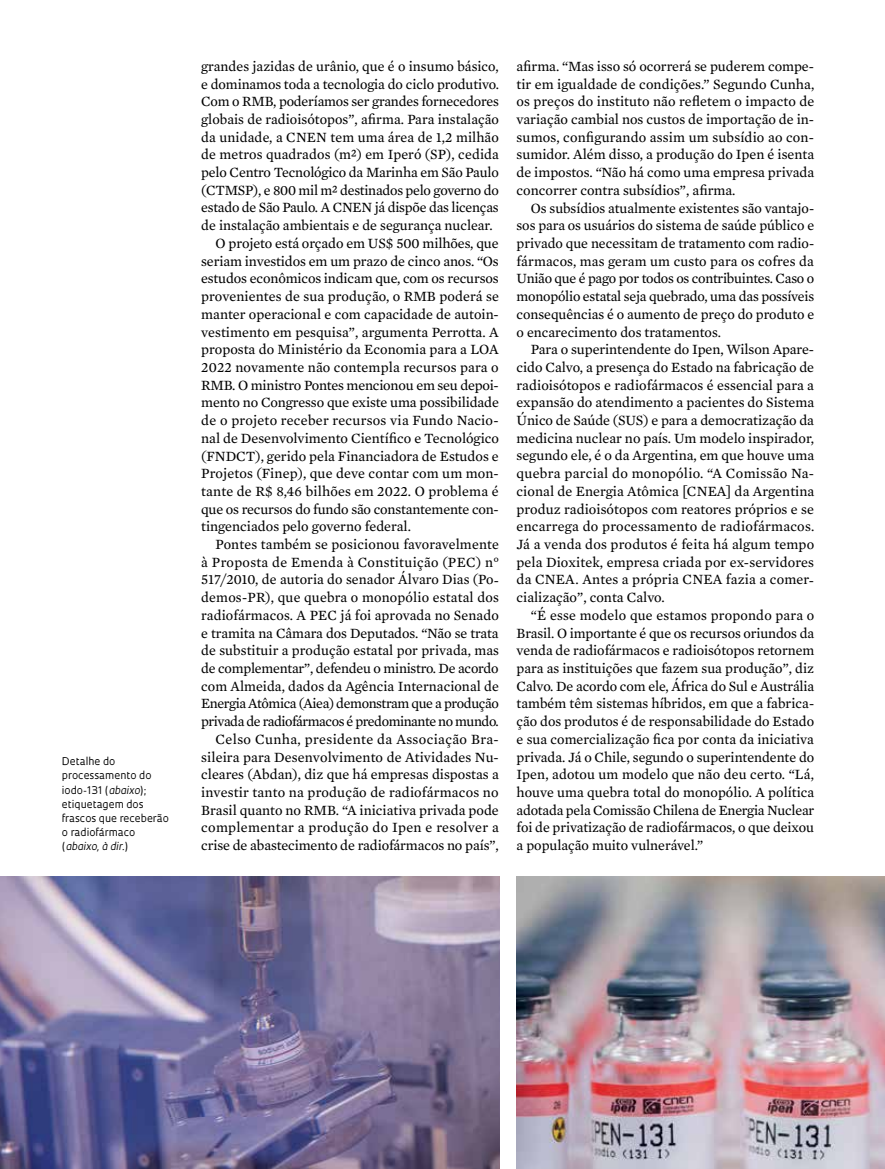
<style>
.page{position:relative;width:885px;height:1169px;background:#fff}
.page>*{position:absolute;margin:0;border:0;box-sizing:border-box;transform-origin:0 0}
.t1{font:14.4px/17.7px "Mercury Text G2";color:#000;text-align:justify}
.t2{font:14.4px "Mercury Text G2";letter-spacing:-.03em;color:#000}
.t3{font:14.4px "Mercury Text G2";letter-spacing:.025em;color:#000}
.t4{font:14.4px "Mercury Text G2";letter-spacing:.02em;color:#000}
.t5{font:10.35px/14.1px "Oculum";color:#000}
.s1{font-style:italic}
</style>
<div class="page">
<img style="left:0;top:876px;width:499px;height:292px">
<img style="left:517px;top:876px;width:368px;height:292px">
<p class="t5" style="left:62px;top:754px;width:109px">Detalhe do processamento do iodo-131 (<span class="s1">abaixo</span>); etiquetagem dos frascos que receberão o radiofármaco (<span class="s1">abaixo, à dir.</span>)</p>
<p class="t1" style="left:201px;top:56px;width:299px">grandes jazidas de urânio, que é o insumo básico,</p>
<p class="t1" style="left:201px;top:74px;width:299px">e dominamos toda a tecnologia do ciclo produtivo.</p>
<p class="t1" style="left:201px;top:92px;width:299px">Com o RMB, poderíamos ser grandes fornecedores</p>
<p class="t1" style="left:201px;top:110px;width:299px">globais de radioisótopos”, afirma. Para instalação</p>
<p class="t1" style="left:201px;top:127px;width:299px">da unidade, a CNEN tem uma área de 1,2 milhão</p>
<p class="t1" style="left:201px;top:145px;width:299px">de metros quadrados (m2) em Iperó (SP), cedida</p>
<p class="t1" style="left:201px;top:163px;width:299px">pelo Centro Tecnológico da Marinha em São Paulo</p>
<p class="t1" style="left:201px;top:180px;width:299px">(CTMSP), e 800 mil m2 destinados pelo governo do</p>
<p class="t1" style="left:201px;top:198px;width:299px">estado de São Paulo. A CNEN já dispõe das licenças</p>
<p class="t1" style="left:201px;top:216px;width:293px">de instalação ambientais e de segurança nuclear.</p>
<p class="t1" style="left:216px;top:233px;width:285px">O projeto está orçado em US$ 500 milhões, que</p>
<p class="t1" style="left:201px;top:251px;width:299px">seriam investidos em um prazo de cinco anos. “Os</p>
<p class="t1" style="left:201px;top:269px;width:299px">estudos econômicos indicam que, com os recursos</p>
<p class="t1" style="left:201px;top:287px;width:299px">provenientes de sua produção, o RMB poderá se</p>
<p class="t1" style="left:201px;top:304px;width:299px">manter operacional e com capacidade de autoin-</p>
<p class="t1" style="left:201px;top:322px;width:299px">vestimento em pesquisa”, argumenta Perrotta. A</p>
<p class="t1" style="left:201px;top:340px;width:299px">proposta do Ministério da Economia para a LOA</p>
<p class="t1" style="left:201px;top:357px;width:299px">2022 novamente não contempla recursos para o</p>
<p class="t1" style="left:201px;top:375px;width:299px">RMB. O ministro Pontes mencionou em seu depoi-</p>
<p class="t1" style="left:201px;top:393px;width:299px">mento no Congresso que existe uma possibilidade</p>
<p class="t1" style="left:201px;top:411px;width:299px">de o projeto receber recursos via Fundo Nacio-</p>
<p class="t1" style="left:201px;top:428px;width:299px">nal de Desenvolvimento Científico e Tecnológico</p>
<p class="t1" style="left:201px;top:446px;width:299px">(FNDCT), gerido pela Financiadora de Estudos e</p>
<p class="t1" style="left:201px;top:464px;width:299px">Projetos (Finep), que deve contar com um mon-</p>
<p class="t1" style="left:201px;top:481px;width:299px">tante de R$ 8,46 bilhões em 2022. O problema é</p>
<p class="t1" style="left:201px;top:499px;width:299px">que os recursos do fundo são constantemente con-</p>
<p class="t1" style="left:201px;top:517px;width:211px">tingenciados pelo governo federal.</p>
<p class="t1" style="left:216px;top:534px;width:285px">Pontes também se posicionou favoravelmente</p>
<p class="t3" style="left:201px;top:551px;width:299px">à Proposta de Emenda à Constituição (PEC) n°</p>
<p class="t1" style="left:201px;top:570px;width:299px">517/2010, de autoria do senador Álvaro Dias (Po-</p>
<p class="t1" style="left:201px;top:588px;width:299px">demos-PR), que quebra o monopólio estatal dos</p>
<p class="t1" style="left:201px;top:605px;width:299px">radiofármacos. A PEC já foi aprovada no Senado</p>
<p class="t1" style="left:201px;top:623px;width:299px">e tramita na Câmara dos Deputados. “Não se trata</p>
<p class="t1" style="left:201px;top:641px;width:299px">de substituir a produção estatal por privada, mas</p>
<p class="t1" style="left:201px;top:658px;width:299px">de complementar”, defendeu o ministro. De acordo</p>
<p class="t1" style="left:201px;top:676px;width:299px">com Almeida, dados da Agência Internacional de</p>
<p class="t2" style="left:201px;top:693px;width:299px">Energia Atômica (Aiea) demonstram que a produção</p>
<p class="t2" style="left:201px;top:711px;width:299px">privada de radiofármacos é predominante no mundo.</p>
<p class="t3" style="left:216px;top:728px;width:285px">Celso Cunha, presidente da Associação Bra-</p>
<p class="t1" style="left:201px;top:747px;width:299px">sileira para Desenvolvimento de Atividades Nu-</p>
<p class="t1" style="left:201px;top:765px;width:299px">cleares (Abdan), diz que há empresas dispostas a</p>
<p class="t1" style="left:201px;top:782px;width:299px">investir tanto na produção de radiofármacos no</p>
<p class="t1" style="left:201px;top:800px;width:299px">Brasil quanto no RMB. “A iniciativa privada pode</p>
<p class="t4" style="left:201px;top:817px;width:299px">complementar a produção do Ipen e resolver a</p>
<p class="t1" style="left:201px;top:835px;width:299px">crise de abastecimento de radiofármacos no país”,</p>
<p class="t1" style="left:517px;top:56px;width:299px">afirma. “Mas isso só ocorrerá se puderem compe&shy;tir em igualdade de condições.” Segundo Cunha, os preços do instituto não refletem o impacto de variação cambial nos custos de importação de in&shy;sumos, configurando assim um subsídio ao con&shy;sumidor. Além disso, a produção do Ipen é isenta de impostos. “Não há como uma empresa privada concorrer contra subsídios”, afirma.</p>
<p class="t1" style="left:517px;top:198px;width:299px;text-indent:14px">Os subsídios atualmente existentes são vantajo&shy;sos para os usuários do sistema de saúde público e privado que necessitam de tratamento com radio&shy;fármacos, mas geram um custo para os cofres da União que é pago por todos os contribuintes. Caso o monopólio estatal seja quebrado, uma das possíveis consequências é o aumento de preço do produto e o encarecimento dos tratamentos.</p>
<p class="t1" style="left:517px;top:340px;width:299px;text-indent:14px">Para o superintendente do Ipen, Wilson Apare&shy;cido Calvo, a presença do Estado na fabricação de radioisótopos e radiofármacos é essencial para a expansão do atendimento a pacientes do Sistema Único de Saúde (SUS) e para a democratização da medicina nuclear no país. Um modelo inspirador, segundo ele, é o da Argentina, em que houve uma quebra parcial do monopólio. “A Comissão Na&shy;cional de Energia Atômica [CNEA] da Argentina produz radioisótopos com reatores próprios e se encarrega do processamento de radiofármacos.<br>Já a venda dos produtos é feita há algum tempo pela Dioxitek, empresa criada por ex-servidores da CNEA. Antes a própria CNEA fazia a comer&shy;cialização”, conta Calvo.</p>
<p class="t1" style="left:517px;top:605px;width:299px;text-indent:14px">“É esse modelo que estamos propondo para o Brasil. O importante é que os recursos oriundos da venda de radiofármacos e radioisótopos retornem para as instituições que fazem sua produção”, diz Calvo. De acordo com ele, África do Sul e Austrália também têm sistemas híbridos, em que a fabrica&shy;ção dos produtos é de responsabilidade do Estado e sua comercialização fica por conta da iniciativa privada. Já o Chile, segundo o superintendente do Ipen, adotou um modelo que não deu certo. “Lá, houve uma quebra total do monopólio. A política adotada pela Comissão Chilena de Energia Nuclear foi de privatização de radiofármacos, o que deixou a população muito vulnerável.”</p>
</div>
